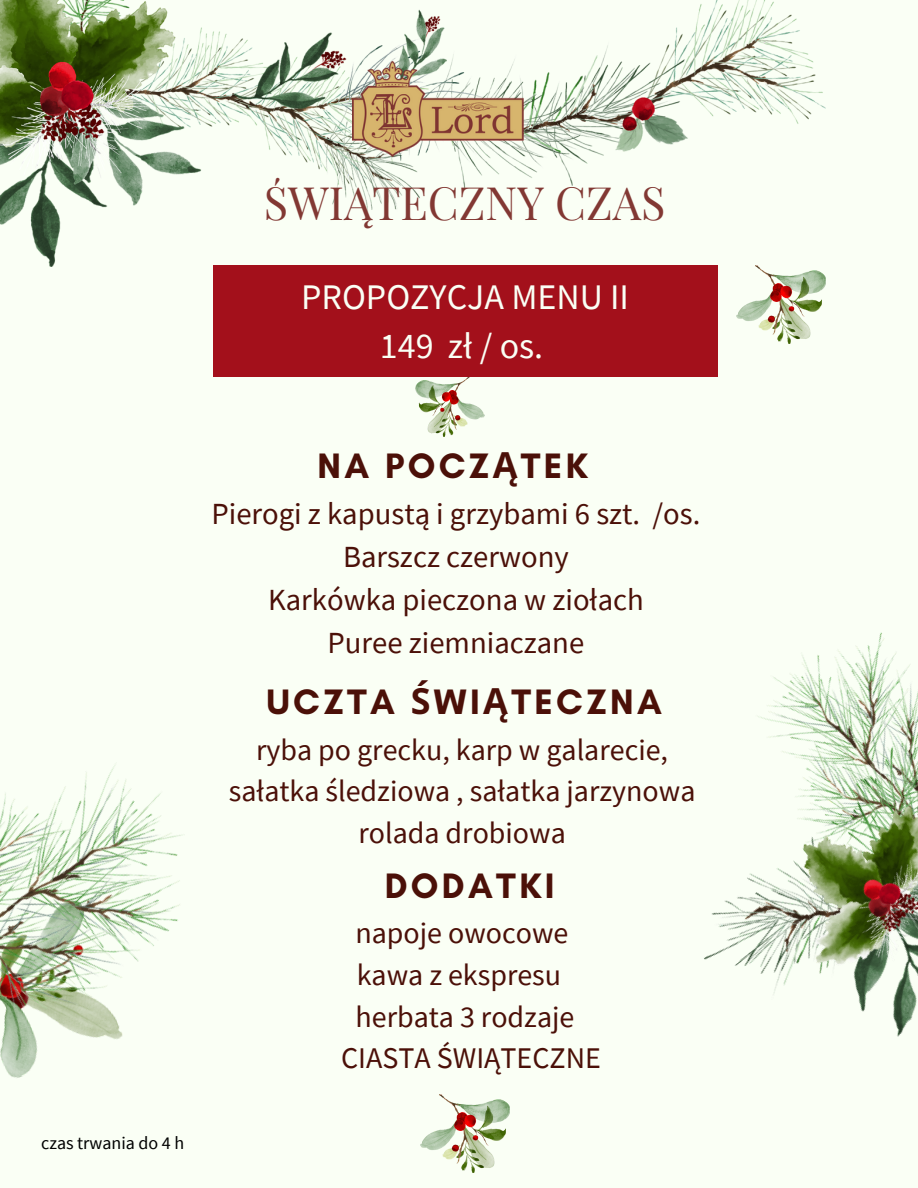
<style>
.page{position:relative;width:918px;height:1188px;background:#fafff5}
.page>*{position:absolute;margin:0;border:0;box-sizing:border-box;transform-origin:0 0}
.t1{font:45px "Playfair Display";color:#823833}
.t2{font:700 36px "Glacial Indifference";letter-spacing:.095em;color:#4b1008}
.t3{font:36px "Source Sans Pro";color:#fafff5}
.t4{font:30.75px "Source Sans Pro";color:#4b1008}
.t5{font:30px "Source Sans Pro";color:#4b1008}
.t6{font:18px "Source Sans Pro";color:#000}
.s1{font-family:"Noto Sans"}
</style>
<div class="page">
<img style="left:0;top:0;width:826px;height:266px">
<img style="left:758px;top:632px;width:160px;height:85px">
<img style="left:704px;top:717px;width:214px;height:320px">
<img style="left:416px;top:376px;width:68px;height:60px">
<img style="left:420px;top:1094px;width:90px;height:79px">
<img style="left:0;top:765px;width:182px;height:313px">
<div style="left:213px;top:265px;width:505px;height:111px;background:#a3101b"></div>
<img style="left:352px;top:62px;width:171px;height:94px">
<img style="left:736px;top:265px;width:90px;height:79px">
<p class="t1" style="left:264px;top:172px;width:403px">ŚWIĄTECZNY CZAS</p>
<p class="t3" style="left:301px;top:273px;width:329px">PROPOZYCJA MENU II</p>
<p class="t3" style="left:380px;top:323px;width:165px">149 zł / os.</p>
<p class="t6" style="left:41px;top:1132px;width:145px">czas trwania do 4 h</p>
<p class="t2" style="left:318px;top:444px;width:272px">NA POCZ<span class="s1">Ą</span>TEK</p>
<p class="t4" style="left:211px;top:494px;width:490px">Pierogi z kapustą i grzybami 6 szt. /os.</p>
<p class="t4" style="left:343px;top:537px;width:227px">Barszcz czerwony</p>
<p class="t4" style="left:268px;top:580px;width:377px">Karkówka pieczona w ziołach</p>
<p class="t4" style="left:328px;top:622px;width:258px">Puree ziemniaczane</p>
<p class="t2" style="left:266px;top:680px;width:397px">UCZTA <span class="s1">Ś</span>WI<span class="s1">Ą</span>TECZNA</p>
<p class="t5" style="left:256px;top:730px;width:413px">ryba po grecku, karp w galarecie,</p>
<p class="t5" style="left:229px;top:772px;width:468px">sałatka śledziowa , sałatka jarzynowa</p>
<p class="t5" style="left:358px;top:813px;width:209px">rolada drobiowa</p>
<p class="t2" style="left:385px;top:864px;width:171px">DODATKI</p>
<p class="t5" style="left:355px;top:914px;width:215px">napoje owocowe</p>
<p class="t5" style="left:357px;top:956px;width:206px">kawa z ekspresu</p>
<p class="t5" style="left:356px;top:997px;width:220px">herbata 3 rodzaje</p>
<p class="t5" style="left:341px;top:1039px;width:261px">CIASTA ŚWIĄTECZNE</p>
</div>
